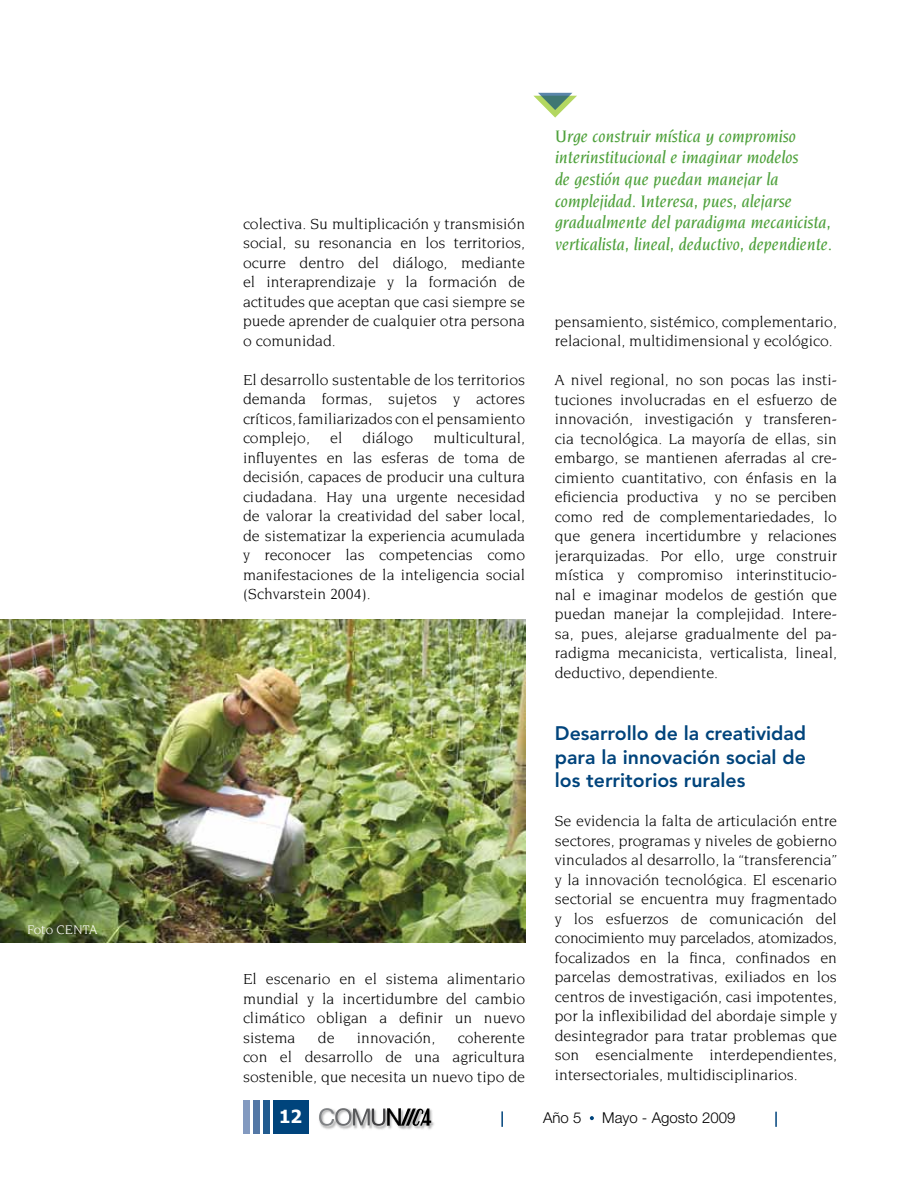
<style>
.page{position:relative;width:918px;height:1188px;background:#fff}
.page>*{position:absolute;margin:0;border:0;box-sizing:border-box;transform-origin:0 0}
.t1{font:800 19.5px/23.4px "Avenir";color:#00447c;text-align:justify}
.t2{font:italic 500 18px/21.6px "Novarese";color:#50a23d}
.t3{font:700 18px "Tahoma";color:#fff}
.t4{font:15.75px/19.5px "Novarese";color:#000;text-align:justify}
.t5{font:300 15px "Helvetica Neue";color:#000}
.t6{font:13.5px "Novarese";color:#fff}
</style>
<div class="page">
<img style="left:321px;top:1126px;width:13px;height:3px">
<img style="left:334px;top:1126px;width:17px;height:4px">
<img style="left:351px;top:1126px;width:20px;height:3px">
<img style="left:371px;top:1126px;width:15px;height:4px">
<img style="left:386px;top:1110px;width:48px;height:20px">
<img style="left:400px;top:1126px;width:11px;height:4px">
<img style="left:411px;top:1126px;width:17px;height:4px">
<svg style="left:319px;top:1108px;width:112px;height:18px"></svg>
<div style="left:273px;top:1100px;width:36px;height:34px;background:#00447c"></div>
<div style="left:263px;top:1100px;width:7px;height:34px;background:#225c90"></div>
<div style="left:253px;top:1100px;width:7px;height:34px;background:#5478a6"></div>
<div style="left:243px;top:1100px;width:7px;height:34px;background:#839ac0"></div>
<svg style="left:590px;top:1116px;width:4px;height:4px"></svg>
<svg style="left:501px;top:1111px;width:2px;height:16px"></svg>
<svg style="left:775px;top:1112px;width:2px;height:15px"></svg>
<img style="left:0;top:619px;width:525px;height:323px">
<svg style="left:533px;top:93px;width:44px;height:25px"></svg>
<p class="t6" style="left:27px;top:922px;width:72px">Foto CENTA</p>
<p class="t4" style="left:243px;top:214px;width:284px">colectiva. Su multiplicación y transmisión social, su resonancia en los territorios, ocurre dentro del diálogo, mediante el interaprendizaje y la formación de actitudes que aceptan que casi siempre se puede aprender de cualquier otra persona o comunidad.</p>
<p class="t4" style="left:243px;top:370px;width:284px">El desarrollo sustentable de los territorios demanda formas, sujetos y actores críticos, familiarizados con el pensamiento complejo,</p>
<p class="t4" style="left:243px;top:428px;width:284px;text-indent:191px">multicultural, influyentes en las esferas de toma de decisión, capaces de producir una cultura ciudadana. Hay una urgente necesidad de valorar la creatividad del saber local, de sistematizar la experiencia acumulada y reconocer las competencias como manifestaciones de la inteligencia social (Schvarstein 2004).</p>
<p class="t4" style="left:330px;top:428px;width:14px">el</p>
<p class="t4" style="left:363px;top:428px;width:52px">diálogo</p>
<p class="t4" style="left:243px;top:969px;width:284px">El escenario en el sistema alimentario mundial y la incertidumbre del cambio climático obligan a definir un nuevo sistema</p>
<p class="t4" style="left:243px;top:1028px;width:284px;text-indent:215px">coherente con el desarrollo de una agricultura sostenible, que necesita un nuevo tipo de</p>
<p class="t4" style="left:318px;top:1028px;width:18px">de</p>
<p class="t4" style="left:357px;top:1028px;width:80px">innovación,</p>
<p class="t2" style="left:555px;top:125px;width:279px">Urge construir mística y compromiso interinstitucional e imaginar modelos<br>de gestión que puedan manejar la complejidad. Interesa, pues, alejarse gradualmente del paradigma mecanicista, verticalista, lineal, deductivo, dependiente.</p>
<p class="t4" style="left:555px;top:312px;width:284px">pensamiento, sistémico, complementario, relacional, multidimensional y ecológico.</p>
<p class="t4" style="left:555px;top:370px;width:284px">A nivel regional, no son pocas las insti&shy;tuciones involucradas en el esfuerzo de innovación, investigación y transferen&shy;cia tecnológica. La mayoría de ellas, sin embargo, se mantienen aferradas al cre&shy;cimiento cuantitativo, con énfasis en la eficiencia productiva y no se perciben como red de complementariedades, lo que genera incertidumbre y relaciones jerarquizadas. Por ello, urge construir mística y compromiso interinstitucio&shy;nal e imaginar modelos de gestión que puedan manejar la complejidad. Intere&shy;sa, pues, alejarse gradualmente del pa&shy;radigma mecanicista, verticalista, lineal, deductivo, dependiente.</p>
<p class="t1" style="left:555px;top:722px;width:253px">Desarrollo de la creatividad para la innovación social de los territorios rurales</p>
<p class="t4" style="left:555px;top:811px;width:284px">Se evidencia la falta de articulación entre sectores, programas y niveles de gobierno vinculados al desarrollo, la “transferencia” y la innovación tecnológica. El escenario sectorial se encuentra muy fragmentado y los esfuerzos de comunicación del conocimiento muy parcelados, atomizados, focalizados en la finca, confinados en parcelas demostrativas, exiliados en los centros de investigación, casi impotentes, por la inflexibilidad del abordaje simple y desintegrador para tratar problemas que son esencialmente interdependientes, intersectoriales, multidisciplinarios.</p>
<p class="t3" style="left:279px;top:1105px;width:24px">12</p>
<p class="t5" style="left:543px;top:1109px;width:40px">Año 5</p>
<p class="t5" style="left:602px;top:1109px;width:135px">Mayo - Agosto 2009</p>
</div>
